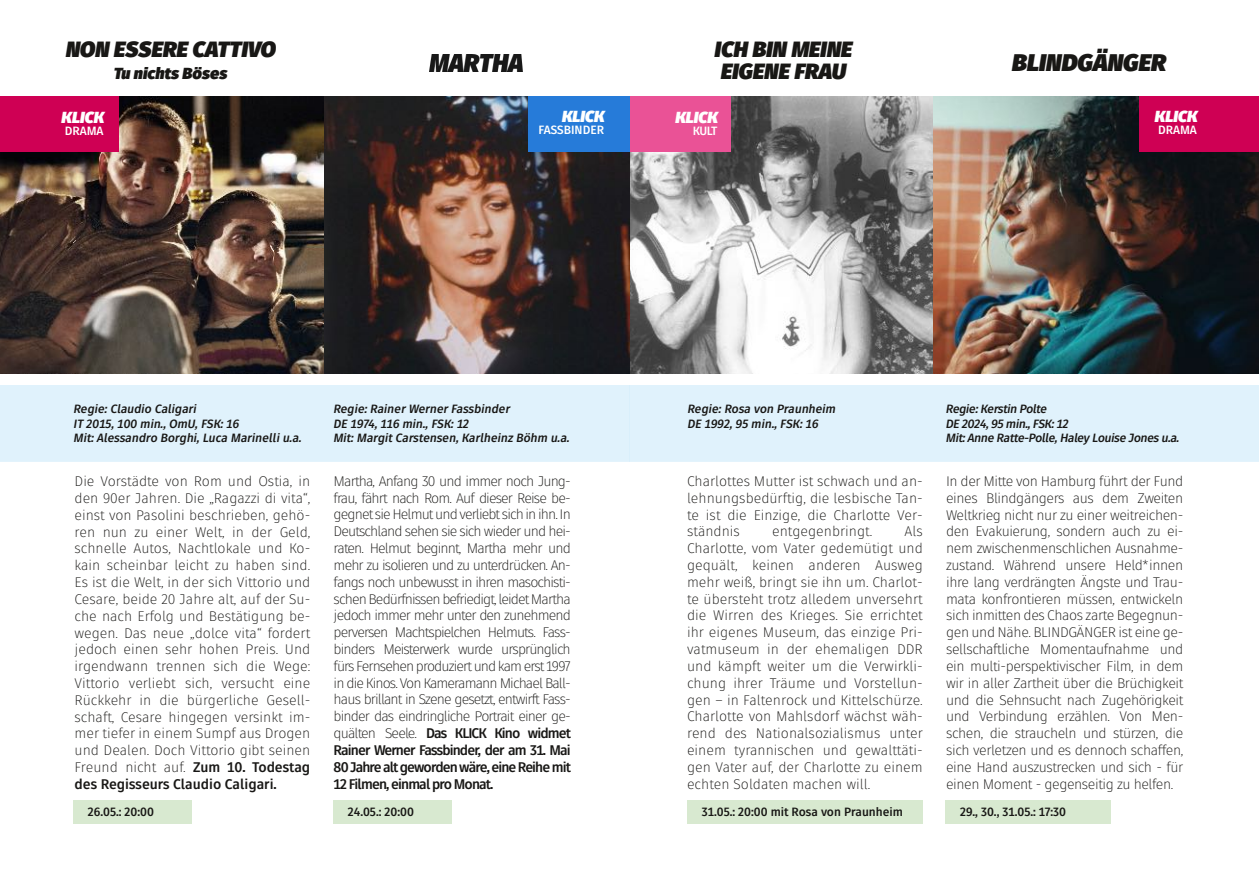
<style>
.page{position:relative;width:1259px;height:874px;background:#fff}
.page>*{position:absolute;margin:0;border:0;box-sizing:border-box;transform-origin:0 0}
.t1{font:italic 900 24px "Fuse";color:#181715}
.t2{font:italic 900 22px "Fuse";color:#181715}
.t3{font:italic 900 16px "Fuse";color:#fff}
.t4{font:italic 900 16px "Fuse";color:#181715}
.t5{font:300 14px "Fuse";color:#181715}
.t6{font:300 14px "Fuse";letter-spacing:-.03em;color:#181715}
.t7{font:300 14px "Fuse";letter-spacing:-.065em;color:#181715}
.t8{font:700 14px "Fuse";letter-spacing:-.065em;color:#181715}
.t9{font:700 14px "Fuse";color:#181715}
.t10{font:italic 700 12px "Fuse";color:#181715}
.t11{font:italic 700 12px "Fuse";letter-spacing:-.025em;color:#181715}
.t12{font:700 12px "Fuse";color:#181715}
.t13{font:700 12px "Fuse";color:#fff}
</style>
<div class="page">
<img style="left:0;top:96px;width:933px;height:277px">
<div style="left:629px;top:96px;width:102px;height:56px;background:#ea5296"></div>
<img style="left:933px;top:96px;width:326px;height:277px">
<div style="left:1140px;top:96px;width:119px;height:56px;background:#cf0054"></div>
<div style="left:527px;top:96px;width:102px;height:56px;background:#267bd9"></div>
<img style="left:430px;top:54px;width:92px;height:17px">
<div style="left:0;top:96px;width:119px;height:56px;background:#cf0054"></div>
<div style="left:73px;top:800px;width:119px;height:23px;background:#d8e9d0"></div>
<div style="left:333px;top:800px;width:118px;height:23px;background:#d8e9d0"></div>
<div style="left:687px;top:800px;width:236px;height:23px;background:#d8e9d0"></div>
<div style="left:945px;top:800px;width:165px;height:23px;background:#d8e9d0"></div>
<p class="t2" style="left:65px;top:41px;width:211px">NON ESSERE CATTIVO</p>
<p class="t4" style="left:113px;top:67px;width:115px">Tu nichts Böses</p>
<p class="t3" style="left:61px;top:111px;width:44px">KLICK</p>
<p class="t13" style="left:65px;top:126px;width:40px">DRAMA</p>
<p class="t3" style="left:561px;top:110px;width:44px">KLICK</p>
<p class="t13" style="left:538px;top:125px;width:67px">FASSBINDER</p>
<p class="t2" style="left:714px;top:41px;width:139px">ICH BIN MEINE</p>
<p class="t2" style="left:720px;top:63px;width:126px">EIGENE FRAU</p>
<p class="t3" style="left:675px;top:111px;width:44px">KLICK</p>
<p class="t13" style="left:693px;top:126px;width:26px">KULT</p>
<p class="t1" style="left:1011px;top:53px;width:155px">BLINDGÄNGER</p>
<p class="t3" style="left:1154px;top:110px;width:44px">KLICK</p>
<p class="t13" style="left:1158px;top:125px;width:40px">DRAMA</p>
<p class="t10" style="left:73px;top:404px;width:125px">Regie: Claudio Caligari</p>
<p class="t10" style="left:73px;top:418px;width:167px">IT 2015, 100 min., OmU, FSK: 16</p>
<p class="t10" style="left:73px;top:433px;width:230px">Mit: Alessandro Borghi, Luca Marinelli u.a.</p>
<p class="t5" style="left:75px;top:475px;width:237px">Die Vorstädte von Rom und Ostia, in</p>
<p class="t5" style="left:75px;top:492px;width:237px">den 90er Jahren. Die „Ragazzi di vita“,</p>
<p class="t5" style="left:75px;top:509px;width:237px">einst von Pasolini beschrieben, gehö-</p>
<p class="t5" style="left:75px;top:526px;width:237px">ren nun zu einer Welt, in der Geld,</p>
<p class="t5" style="left:75px;top:543px;width:237px">schnelle Autos, Nachtlokale und Ko-</p>
<p class="t5" style="left:75px;top:559px;width:237px">kain scheinbar leicht zu haben sind.</p>
<p class="t5" style="left:75px;top:576px;width:237px">Es ist die Welt, in der sich Vittorio und</p>
<p class="t5" style="left:75px;top:593px;width:237px">Cesare, beide 20 Jahre alt, auf der Su-</p>
<p class="t5" style="left:75px;top:610px;width:237px">che nach Erfolg und Bestätigung be-</p>
<p class="t5" style="left:75px;top:627px;width:237px">wegen. Das neue „dolce vita“ fordert</p>
<p class="t5" style="left:75px;top:643px;width:237px">jedoch einen sehr hohen Preis. Und</p>
<p class="t5" style="left:75px;top:660px;width:237px">irgendwann trennen sich die Wege:</p>
<p class="t5" style="left:75px;top:677px;width:237px">Vittorio verliebt sich, versucht eine</p>
<p class="t5" style="left:75px;top:694px;width:237px">Rückkehr in die bürgerliche Gesell-</p>
<p class="t5" style="left:75px;top:711px;width:237px">schaft, Cesare hingegen versinkt im-</p>
<p class="t5" style="left:75px;top:727px;width:237px">mer tiefer in einem Sumpf aus Drogen</p>
<p class="t5" style="left:75px;top:744px;width:237px">und Dealen. Doch Vittorio gibt seinen</p>
<p class="t5" style="left:75px;top:761px;width:113px">Freund nicht auf.</p>
<p class="t9" style="left:193px;top:761px;width:119px">Zum 10. Todestag</p>
<p class="t9" style="left:75px;top:778px;width:204px">des Regisseurs Claudio Caligari.</p>
<p class="t10" style="left:333px;top:404px;width:178px">Regie: Rainer Werner Fassbinder</p>
<p class="t10" style="left:333px;top:418px;width:137px">DE 1974, 116 min., FSK: 12</p>
<p class="t10" style="left:333px;top:433px;width:238px">Mit: Margit Carstensen, Karlheinz Böhm u.a.</p>
<p class="t7" style="left:334px;top:475px;width:239px">Martha, Anfang 30 und immer noch Jung-</p>
<p class="t7" style="left:334px;top:492px;width:239px">frau, fährt nach Rom. Auf dieser Reise be-</p>
<p class="t7" style="left:334px;top:509px;width:239px">gegnet sie Helmut und verliebt sich in ihn. In</p>
<p class="t7" style="left:334px;top:525px;width:239px">Deutschland sehen sie sich wieder und hei-</p>
<p class="t7" style="left:334px;top:542px;width:239px">raten. Helmut beginnt, Martha mehr und</p>
<p class="t7" style="left:334px;top:559px;width:239px">mehr zu isolieren und zu unterdrücken. An-</p>
<p class="t7" style="left:334px;top:576px;width:239px">fangs noch unbewusst in ihren masochisti-</p>
<p class="t7" style="left:334px;top:593px;width:239px">schen Bedürfnissen befriedigt, leidet Martha</p>
<p class="t7" style="left:334px;top:609px;width:239px">jedoch immer mehr unter den zunehmend</p>
<p class="t7" style="left:334px;top:626px;width:239px">perversen Machtspielchen Helmuts. Fass-</p>
<p class="t7" style="left:334px;top:643px;width:239px">binders Meisterwerk wurde ursprünglich</p>
<p class="t7" style="left:334px;top:660px;width:239px">fürs Fernsehen produziert und kam erst 1997</p>
<p class="t7" style="left:334px;top:677px;width:239px">in die Kinos. Von Kameramann Michael Ball-</p>
<p class="t7" style="left:334px;top:693px;width:239px">haus brillant in Szene gesetzt, entwirft Fass-</p>
<p class="t7" style="left:334px;top:710px;width:239px">binder das eindringliche Portrait einer ge-</p>
<p class="t7" style="left:334px;top:727px;width:85px">quälten Seele.</p>
<p class="t8" style="left:426px;top:727px;width:146px">Das KLICK Kino widmet</p>
<p class="t8" style="left:334px;top:744px;width:239px">Rainer Werner Fassbinder, der am 31. Mai</p>
<p class="t8" style="left:334px;top:761px;width:239px">80 Jahre alt geworden wäre, eine Reihe mit</p>
<p class="t8" style="left:334px;top:777px;width:161px">12 Filmen, einmal pro Monat.</p>
<p class="t10" style="left:687px;top:404px;width:150px">Regie: Rosa von Praunheim</p>
<p class="t10" style="left:687px;top:418px;width:132px">DE 1992, 95 min., FSK: 16</p>
<p class="t5" style="left:687px;top:475px;width:237px">Charlottes Mutter ist schwach und an-</p>
<p class="t5" style="left:687px;top:492px;width:237px">lehnungsbedürftig, die lesbische Tan-</p>
<p class="t5" style="left:687px;top:509px;width:237px">te ist die Einzige, die Charlotte Ver-</p>
<p class="t5" style="left:687px;top:526px;width:54px">ständnis</p>
<p class="t5" style="left:772px;top:526px;width:102px">entgegenbringt.</p>
<p class="t6" style="left:904px;top:526px;width:20px">Als</p>
<p class="t5" style="left:687px;top:542px;width:237px">Charlotte, vom Vater gedemütigt und</p>
<p class="t5" style="left:687px;top:559px;width:237px">gequält, keinen anderen Ausweg</p>
<p class="t5" style="left:687px;top:576px;width:237px">mehr weiß, bringt sie ihn um. Charlot-</p>
<p class="t5" style="left:687px;top:593px;width:237px">te übersteht trotz alledem unversehrt</p>
<p class="t5" style="left:687px;top:610px;width:237px">die Wirren des Krieges. Sie errichtet</p>
<p class="t5" style="left:687px;top:626px;width:237px">ihr eigenes Museum, das einzige Pri-</p>
<p class="t5" style="left:687px;top:643px;width:237px">vatmuseum in der ehemaligen DDR</p>
<p class="t5" style="left:687px;top:660px;width:237px">und kämpft weiter um die Verwirkli-</p>
<p class="t5" style="left:687px;top:677px;width:237px">chung ihrer Träume und Vorstellun-</p>
<p class="t5" style="left:687px;top:694px;width:237px">gen – in Faltenrock und Kittelschürze.</p>
<p class="t5" style="left:687px;top:710px;width:237px">Charlotte von Mahlsdorf wächst wäh-</p>
<p class="t5" style="left:687px;top:727px;width:237px">rend des Nationalsozialismus unter</p>
<p class="t5" style="left:687px;top:744px;width:237px">einem tyrannischen und gewalttäti-</p>
<p class="t5" style="left:687px;top:761px;width:237px">gen Vater auf, der Charlotte zu einem</p>
<p class="t5" style="left:687px;top:778px;width:185px">echten Soldaten machen will.</p>
<p class="t12" style="left:88px;top:806px;width:68px">26.05.: 20:00</p>
<p class="t12" style="left:348px;top:806px;width:68px">24.05.: 20:00</p>
<p class="t12" style="left:702px;top:806px;width:203px">31.05.: 20:00 mit Rosa von Praunheim</p>
<p class="t11" style="left:945px;top:404px;width:103px">Regie: Kerstin Polte</p>
<p class="t11" style="left:945px;top:418px;width:124px">DE 2024, 95 min., FSK: 12</p>
<p class="t11" style="left:945px;top:433px;width:235px">Mit: Anne Ratte-Polle, Haley Louise Jones u.a.</p>
<p class="t6" style="left:946px;top:475px;width:239px">In der Mitte von Hamburg führt der Fund</p>
<p class="t6" style="left:946px;top:492px;width:239px">eines Blindgängers aus dem Zweiten</p>
<p class="t6" style="left:946px;top:509px;width:239px">Weltkrieg nicht nur zu einer weitreichen-</p>
<p class="t6" style="left:946px;top:526px;width:239px">den Evakuierung, sondern auch zu ei-</p>
<p class="t6" style="left:946px;top:542px;width:239px">nem zwischenmenschlichen Ausnahme-</p>
<p class="t6" style="left:946px;top:559px;width:239px">zustand. Während unsere Held*innen</p>
<p class="t6" style="left:946px;top:576px;width:239px">ihre lang verdrängten Ängste und Trau-</p>
<p class="t6" style="left:946px;top:593px;width:239px">mata konfrontieren müssen, entwickeln</p>
<p class="t6" style="left:946px;top:610px;width:239px">sich inmitten des Chaos zarte Begegnun-</p>
<p class="t6" style="left:946px;top:626px;width:239px">gen und Nähe. BLINDGÄNGER ist eine ge-</p>
<p class="t6" style="left:946px;top:643px;width:239px">sellschaftliche Momentaufnahme und</p>
<p class="t6" style="left:946px;top:660px;width:239px">ein multi-perspektivischer Film, in dem</p>
<p class="t6" style="left:946px;top:677px;width:239px">wir in aller Zartheit über die Brüchigkeit</p>
<p class="t6" style="left:946px;top:694px;width:239px">und die Sehnsucht nach Zugehörigkeit</p>
<p class="t6" style="left:946px;top:710px;width:239px">und Verbindung erzählen. Von Men-</p>
<p class="t6" style="left:946px;top:727px;width:239px">schen, die straucheln und stürzen, die</p>
<p class="t6" style="left:946px;top:744px;width:239px">sich verletzen und es dennoch schaffen,</p>
<p class="t6" style="left:946px;top:761px;width:239px">eine Hand auszustrecken und sich - für</p>
<p class="t6" style="left:946px;top:778px;width:229px">einen Moment - gegenseitig zu helfen.</p>
<p class="t12" style="left:960px;top:806px;width:107px">29., 30., 31.05.: 17:30</p>
</div>
